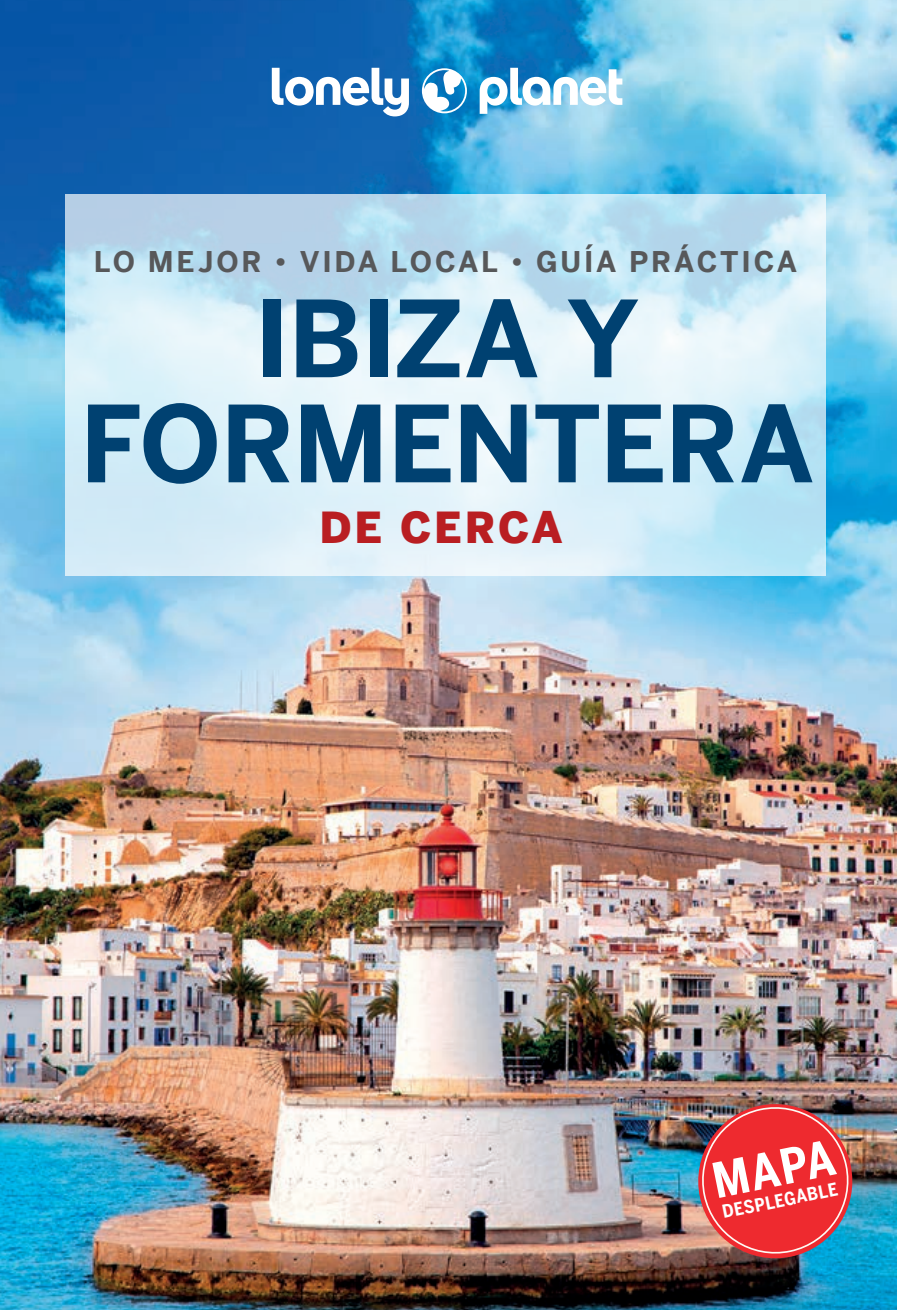
<style>
.page{position:relative;width:897px;height:1310px;background:#fff}
.page>*{position:absolute;margin:0;border:0;box-sizing:border-box;transform-origin:0 0}
.t1{font:700 105px/105px "LP Benton Sans";letter-spacing:-.01em;color:#004171;text-align:center}
.t2{font:700 48px "LP Benton Sans Cond";color:#fff}
.t3{font:900 42.9px "LP Benton Sans";letter-spacing:.06em;color:#b91e22}
.t4{font:700 28.5px "LP Benton Sans";letter-spacing:.095em;color:#57585a}
.t5{font:700 18px "LP Benton Sans Cond";color:#fff}
</style>
<div class="page">
<img style="left:0;top:0;width:897px;height:1309px">
<img style="left:691px;top:1096px;width:168px;height:169px">
<svg style="left:65px;top:194px;width:760px;height:381px;background:#d2ebf6"></svg>
<svg style="left:272px;top:68px;width:137px;height:48px"></svg>
<svg style="left:480px;top:68px;width:142px;height:46px"></svg>
<svg style="left:422px;top:68px;width:45px;height:45px"></svg>
<p class="t4" style="left:94px;top:241px;width:705px">LO MEJOR • VIDA LOCAL • GUÍA PRÁCTICA</p>
<h1 class="t1" style="left:80px;top:286px;width:736px">IBIZA Y<br>FORMENTERA</h1>
<h3 class="t3" style="left:319px;top:494px;width:245px">DE CERCA</h3>
<h2 class="t2" style="left:706px;top:1148px;width:125px;rotate:-12deg">MAPA</h2>
<p class="t5" style="left:720px;top:1199px;width:119px;rotate:-12deg">DESPLEGABLE</p>
</div>
